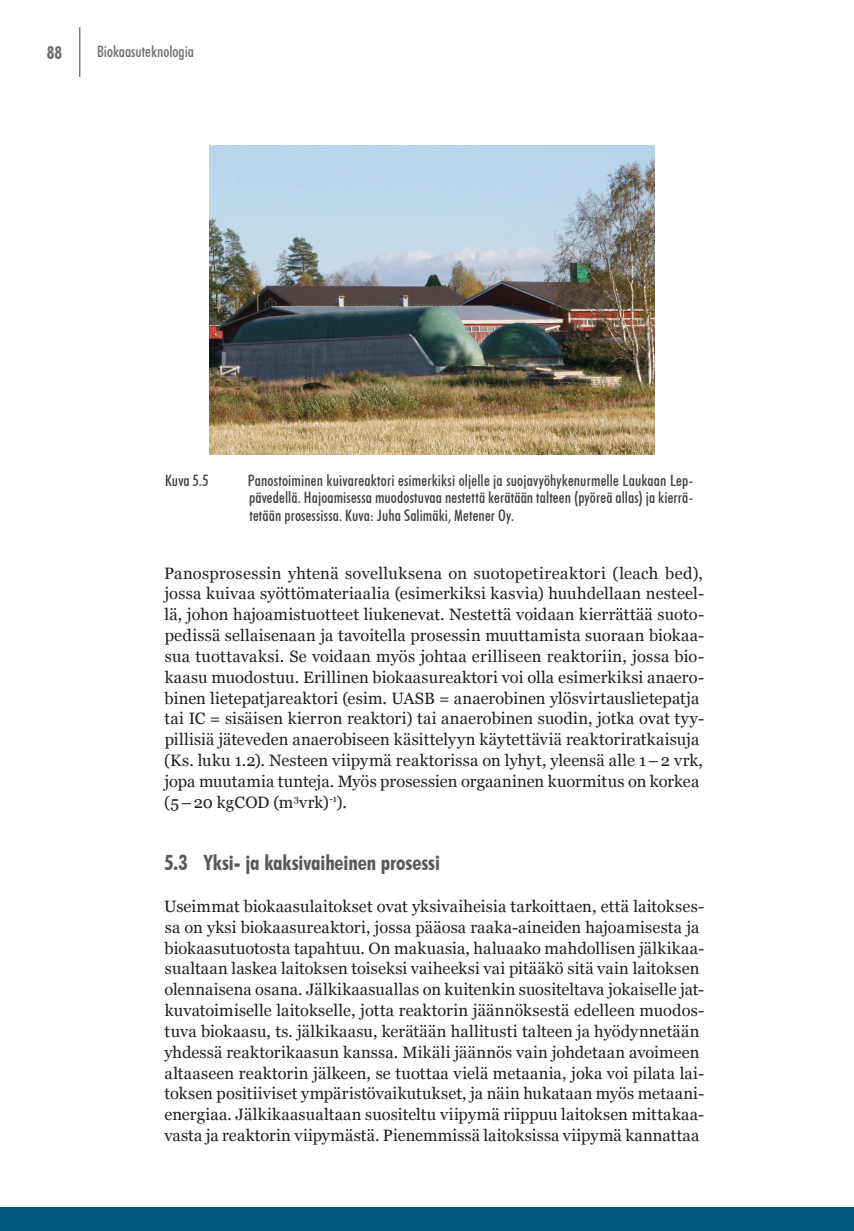
<style>
.page{position:relative;width:854px;height:1231px;background:#fff}
.page>*{position:absolute;margin:0;border:0;box-sizing:border-box;transform-origin:0 0}
.Otsikko_1_1{font:700 condensed 21px "Futura BT";letter-spacing:-.005em;color:#57585a}
.t1{font:700 condensed 17.5px "Futura BT";color:#6c6d70}
.Leipäteksti{font:16.45px/20.8px "Georgia";letter-spacing:.01em;color:#231f20}
.kuvio_teksti{font:500 condensed 15.75px/17.5px "Futura BT";letter-spacing:.01em;color:#3e3e3f;text-align:justify}
.t2{font:500 condensed 15.75px "Futura BT";color:#6c6d70}
</style>
<div class="page">
<div style="left:0;top:1207px;width:853px;height:23px;background:#00597c"></div>
<hr style="left:79px;top:27px;width:1px;height:50px;background:#6c6d70">
<svg style="left:853px;top:1207px;width:1px;height:23px"></svg>
<img style="left:209px;top:146px;width:445px;height:308px">
<p class="t1" style="left:47px;top:42px;width:17px">88</p>
<p class="t2" style="left:97px;top:42px;width:98px">Biokaasuteknologia</p>
<p class="kuvio_teksti" style="left:165px;top:471px;width:45px">Kuva 5.5</p>
<p class="kuvio_teksti" style="left:248px;top:471px;width:446px">Panostoiminen kuivareaktori esimerkiksi oljelle ja suojavyöhykenurmelle Laukaan Lep&shy;pävedellä. Hajoamisessa muodostuvaa nestettä kerätään talteen (pyöreä allas) ja kierrä&shy;tetään prosessissa. Kuva: Juha Salimäki, Metener Oy.</p>
<p class="Leipäteksti" style="left:164px;top:562px;width:541px">Panosprosessin yhtenä sovelluksena on suotopetireaktori (leach bed), jossa kuivaa syöttömateriaalia (esimerkiksi kasvia) huuhdellaan nesteel&shy;lä, johon hajoamistuotteet liukenevat. Nestettä voidaan kierrättää suoto&shy;pedissä sellaisenaan ja tavoitella prosessin muuttamista suoraan biokaa&shy;sua tuottavaksi. Se voidaan myös johtaa erilliseen reaktoriin, jossa bio&shy;kaasu muodostuu. Erillinen biokaasureaktori voi olla esimerkiksi anaero&shy;binen lietepatjareaktori (esim. UASB = anaerobinen ylösvirtauslietepatja tai IC = sisäisen kierron reaktori) tai anaerobinen suodin, jotka ovat tyy&shy;pillisiä jäteveden anaerobiseen käsittelyyn käytettäviä reaktoriratkaisuja (Ks. luku 1.2). Nesteen viipymä reaktorissa on lyhyt, yleensä alle 1–2 vrk, jopa muutamia tunteja. Myös prosessien orgaaninen kuormitus on korkea (5–20 kgCOD (m<sup>3</sup>vrk)<sup>-1</sup>).</p>
<p class="Otsikko_1_1" style="left:164px;top:850px;width:277px">5.3 Yksi- ja kaksivaiheinen prosessi</p>
<p class="Leipäteksti" style="left:164px;top:896px;width:541px">Useimmat biokaasulaitokset ovat yksivaiheisia tarkoittaen, että laitokses&shy;sa on yksi biokaasureaktori, jossa pääosa raaka-aineiden hajoamisesta ja biokaasutuotosta tapahtuu. On makuasia, haluaako mahdollisen jälkikaa&shy;sualtaan laskea laitoksen toiseksi vaiheeksi vai pitääkö sitä vain laitoksen olennaisena osana. Jälkikaasuallas on kuitenkin suositeltava jokaiselle jat&shy;kuvatoimiselle laitokselle, jotta reaktorin jäännöksestä edelleen muodos&shy;tuva biokaasu, ts. jälkikaasu, kerätään hallitusti talteen ja hyödynnetään yhdessä reaktorikaasun kanssa. Mikäli jäännös vain johdetaan avoimeen altaaseen reaktorin jälkeen, se tuottaa vielä metaania, joka voi pilata lai&shy;toksen positiiviset ympäristövaikutukset, ja näin hukataan myös metaani&shy;energiaa. Jälkikaasualtaan suositeltu viipymä riippuu laitoksen mittakaa&shy;vasta ja reaktorin viipymästä. Pienemmissä laitoksissa viipymä kannattaa</p>
</div>
